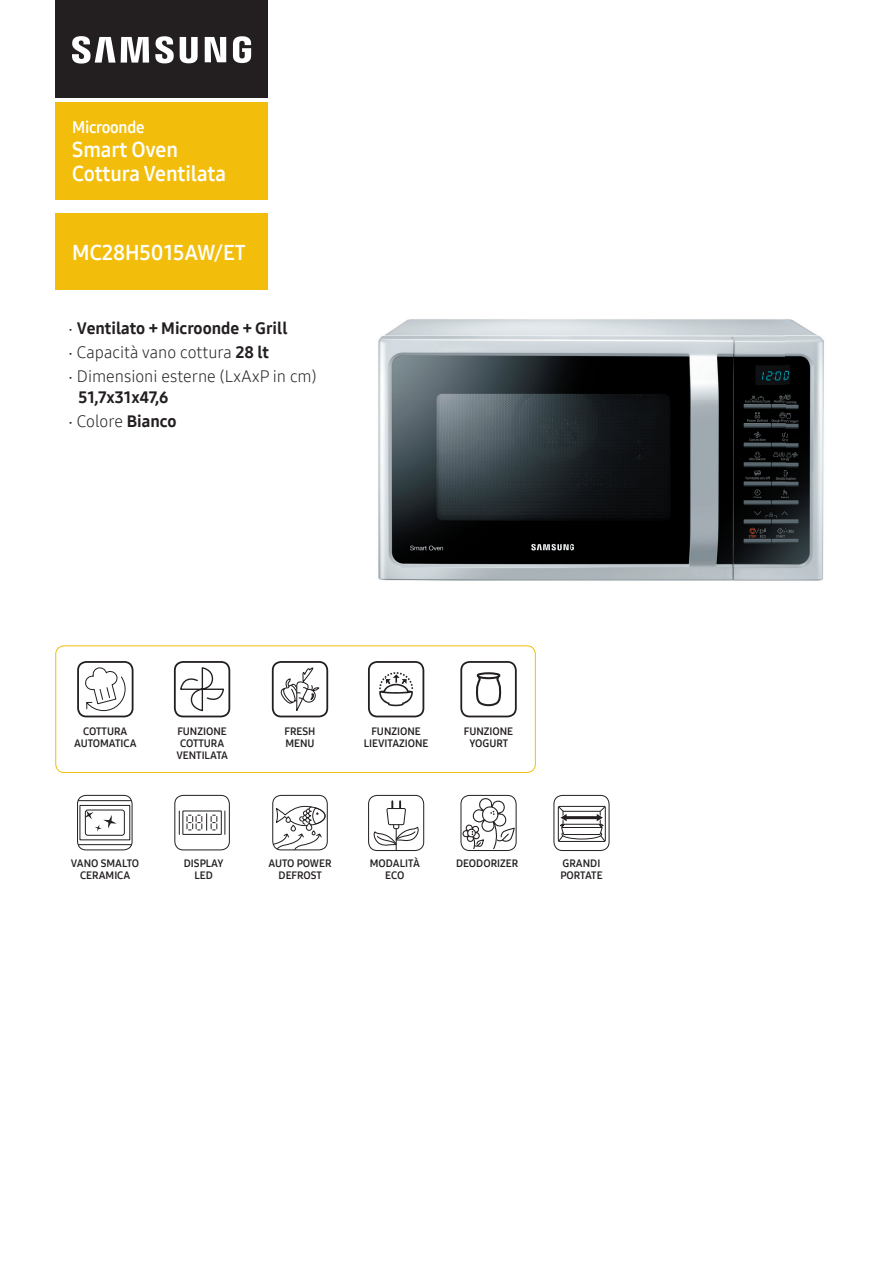
<style>
.page{position:relative;width:893px;height:1263px;background:#fff}
.page>*{position:absolute;margin:0;border:0;box-sizing:border-box;transform-origin:0 0}
.t1{font:21px/24px "Samsung One 700";letter-spacing:-.005em;color:#fff}
.t2{font:16.5px "Samsung One 300";color:#231f20}
.t3{font:16.5px "Samsung One 800";color:#231f20}
.t4{font:16.5px "Samsung One 700";letter-spacing:-.02em;color:#fff;scale:.96 1}
.t5{font:10.5px/12px "Samsung One 700";color:#231f20;text-align:center}
.s1{font-family:"Samsung Sharp Sans"}
.s2{font-family:"Samsung One 800"}
</style>
<div class="page">
<img style="left:378px;top:319px;width:446px;height:262px">
<div style="left:55px;top:645px;width:481px;height:128px;border:1px solid #f2be0b;border-radius:9px"></div>
<svg style="left:85px;top:667px;width:41px;height:44px"></svg>
<div style="left:77px;top:661px;width:57px;height:56px;border:2px solid #231f20;border-radius:8px"></div>
<svg style="left:79px;top:800px;width:53px;height:46px"></svg>
<div style="left:77px;top:795px;width:55px;height:55px;border:1px solid #231f20;border-radius:9px"></div>
<svg style="left:178px;top:810px;width:48px;height:25px"></svg>
<div style="left:174px;top:795px;width:56px;height:55px;border:1px solid #231f20;border-radius:9px"></div>
<svg style="left:273px;top:805px;width:53px;height:45px"></svg>
<div style="left:306px;top:823px;width:6px;height:7px;background:#fff;border-radius:3px"></div>
<div style="left:306px;top:823px;width:6px;height:8px;border:1px solid #231f20;border-radius:3px"></div>
<div style="left:272px;top:795px;width:56px;height:55px;border:1px solid #231f20;border-radius:9px"></div>
<svg style="left:373px;top:801px;width:46px;height:48px"></svg>
<div style="left:368px;top:795px;width:56px;height:56px;border:1px solid #231f20;border-radius:9px"></div>
<svg style="left:462px;top:798px;width:53px;height:51px"></svg>
<div style="left:461px;top:795px;width:55px;height:56px;border:1px solid #231f20;border-radius:9px"></div>
<div style="left:55px;top:102px;width:213px;height:98px;background:#f2be0b"></div>
<div style="left:55px;top:0;width:213px;height:98px;background:#231f20"></div>
<svg style="left:72px;top:36px;width:179px;height:28px"></svg>
<div style="left:55px;top:213px;width:213px;height:77px;background:#f2be0b"></div>
<svg style="left:180px;top:667px;width:45px;height:45px"></svg>
<div style="left:174px;top:661px;width:56px;height:56px;border:2px solid #231f20;border-radius:8px"></div>
<svg style="left:280px;top:667px;width:40px;height:44px"></svg>
<div style="left:272px;top:661px;width:56px;height:56px;border:2px solid #231f20;border-radius:8px"></div>
<svg style="left:379px;top:672px;width:34px;height:34px"></svg>
<div style="left:368px;top:661px;width:56px;height:56px;border:2px solid #231f20;border-radius:8px"></div>
<svg style="left:476px;top:672px;width:26px;height:35px"></svg>
<div style="left:460px;top:661px;width:57px;height:56px;border:2px solid #231f20;border-radius:8px"></div>
<svg style="left:558px;top:806px;width:48px;height:36px"></svg>
<div style="left:554px;top:795px;width:55px;height:56px;border:1px solid #231f20;border-radius:9px"></div>
<h2 class="t4" style="left:72px;top:116px;width:77px">Microonde</h2>
<h1 class="t1" style="left:72px;top:137px;width:155px">Smart Oven<br>Cottura Ventilata</h1>
<h1 class="t1" style="left:72px;top:240px;width:175px">MC28H5015AW/ET</h1>
<h2 class="t3" style="left:68px;top:317px;width:221px"><span class="s1">•</span> Ventilato + Microonde + Grill</h2>
<h2 class="t2" style="left:68px;top:341px;width:203px"><span class="s1">•</span> Capacità vano cottura <span class="s2">28 lt</span></h2>
<h2 class="t2" style="left:68px;top:365px;width:250px"><span class="s1">•</span> Dimensioni esterne (LxAxP in cm)</h2>
<h2 class="t3" style="left:78px;top:386px;width:91px">51,7x31x47,6</h2>
<h2 class="t2" style="left:68px;top:410px;width:110px"><span class="s1">•</span> Colore <span class="s2">Bianco</span></h2>
<p class="t5" style="left:74px;top:725px;width:64px">COTTURA<br>AUTOMATICA</p>
<p class="t5" style="left:176px;top:725px;width:53px">FUNZIONE<br>COTTURA<br>VENTILATA</p>
<p class="t5" style="left:285px;top:725px;width:32px;text-align:left">FRESH<br>MENU</p>
<p class="t5" style="left:364px;top:725px;width:66px">FUNZIONE<br>LIEVITAZIONE</p>
<p class="t5" style="left:464px;top:725px;width:51px">FUNZIONE<br>YOGURT</p>
<p class="t5" style="left:71px;top:857px;width:70px">VANO SMALTO<br>CERAMICA</p>
<p class="t5" style="left:184px;top:857px;width:41px">DISPLAY<br>LED</p>
<p class="t5" style="left:268px;top:857px;width:65px">AUTO POWER<br>DEFROST</p>
<p class="t5" style="left:370px;top:857px;width:51px">MODALITÀ<br>ECO</p>
<p class="t5" style="left:456px;top:857px;width:64px">DEODORIZER</p>
<p class="t5" style="left:560px;top:857px;width:44px;text-align:left">GRANDI<br>PORTATE</p>
</div>
